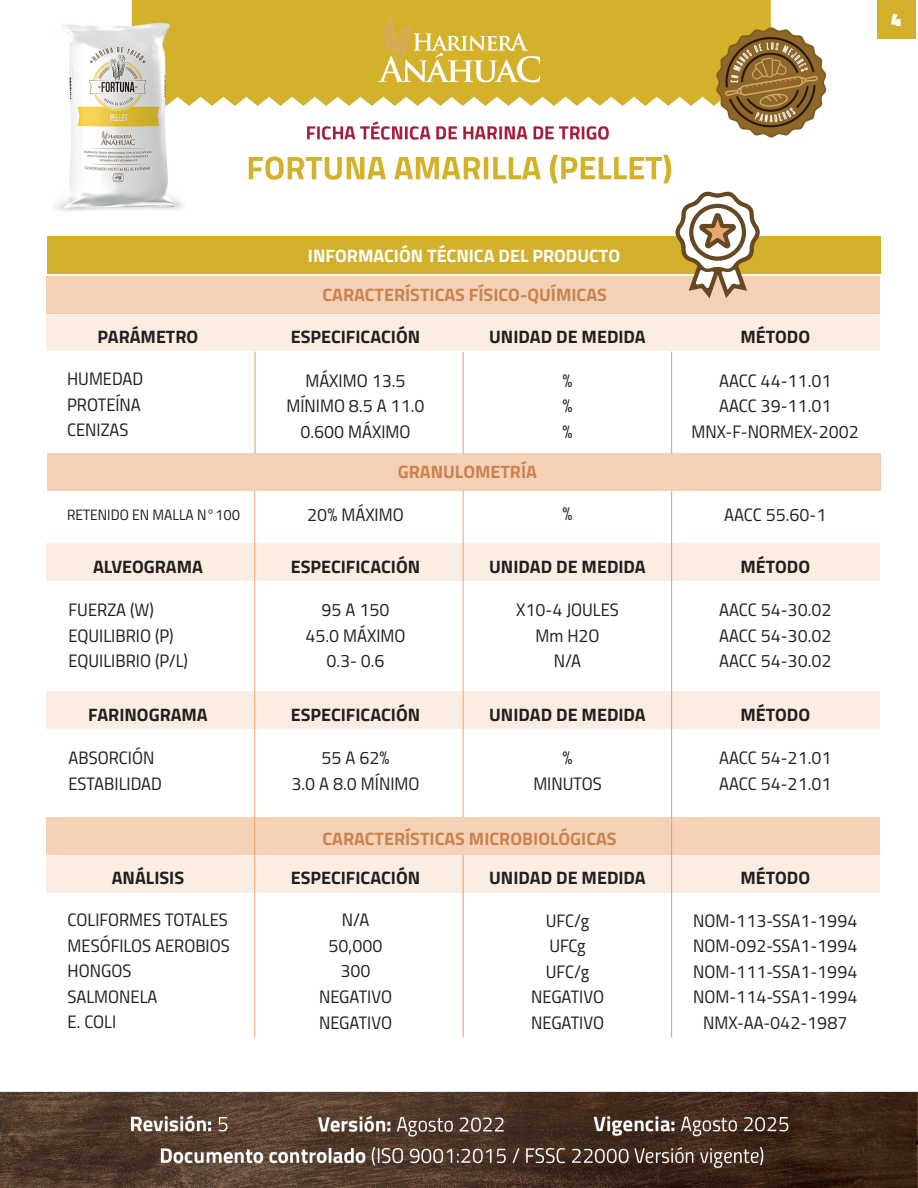
<style>
.page{position:relative;width:918px;height:1188px;background:#fff}
.page>*{position:absolute;margin:0;border:0;box-sizing:border-box;transform-origin:0 0}
.t1{font:18px/25.5px "Titillium Regular Upright";color:#231f20;text-align:center}
.t2{font:700 18px "Titillium";color:#231f20}
.t3{font:700 18px "Titillium";color:#ca834e}
.t4{font:700 18px "Titillium";color:#fff}
.t5{font:900 18px "Titillium";color:#fff}
.t6{font:15px "Titillium Regular Upright";color:#231f20}
</style>
<div class="page">
<img style="left:0;top:0;width:918px;height:1188px">
<div style="left:47px;top:236px;width:834px;height:37px;background:#d3b02b"></div>
<hr style="left:254px;top:491px;width:1px;height:546px;background:#eca670">
<hr style="left:463px;top:491px;width:1px;height:326px;background:#eca670">
<hr style="left:463px;top:855px;width:1px;height:183px;background:#eca670">
<hr style="left:671px;top:491px;width:1px;height:546px;background:#eca670">
<hr style="left:671px;top:352px;width:1px;height:102px;background:#eca670">
<div style="left:46px;top:314px;width:834px;height:37px;background:#fbede2"></div>
<div style="left:46px;top:276px;width:834px;height:37px;background:#f5d2b7"></div>
<div style="left:46px;top:855px;width:834px;height:37px;background:#fbede2"></div>
<div style="left:46px;top:817px;width:834px;height:38px;background:#f5d2b7"></div>
<div style="left:46px;top:543px;width:834px;height:38px;background:#fbede2"></div>
<div style="left:46px;top:691px;width:834px;height:38px;background:#fbede2"></div>
<svg style="left:674px;top:96px;width:87px;height:202px"></svg>
<div style="left:47px;top:453px;width:833px;height:38px;background:#f5d2b7"></div>
<hr style="left:463px;top:352px;width:1px;height:102px;background:#eca670">
<hr style="left:254px;top:352px;width:2px;height:101px;background:#eca670">
<div style="left:877px;top:0;width:39px;height:38px;background:#d3b02b"></div>
<p class="t5" style="left:891px;top:7px;width:11px">4</p>
<p class="t4" style="left:308px;top:242px;width:314px">INFORMACIÓN TÉCNICA DEL PRODUCTO</p>
<p class="t3" style="left:322px;top:280px;width:286px">CARACTERÍSTICAS FÍSICO-QUÍMICAS</p>
<p class="t2" style="left:489px;top:323px;width:158px">UNIDAD DE MEDIDA</p>
<p class="t2" style="left:740px;top:323px;width:71px">MÉTODO</p>
<p class="t2" style="left:98px;top:323px;width:102px">PARÁMETRO</p>
<p class="t2" style="left:291px;top:323px;width:131px">ESPECIFICACIÓN</p>
<p class="t1" style="left:67px;top:365px;width:78px;text-align:left">HUMEDAD<br>PROTEÍNA<br>CENIZAS</p>
<p class="t1" style="left:286px;top:367px;width:140px">MÁXIMO 13.5<br>MÍNIMO 8.5 A 11.0<br>0.600 MÁXIMO</p>
<p class="t1" style="left:562px;top:367px;width:12px;text-align:justify">% % %</p>
<p class="t1" style="left:692px;top:367px;width:169px">AACC 44-11.01<br>AACC 39-11.01<br>MNX-F-NORMEX-2002</p>
<p class="t3" style="left:398px;top:458px;width:141px">GRANULOMETRÍA</p>
<p class="t6" style="left:67px;top:503px;width:175px">RETENIDO EN MALLA N°100</p>
<p class="t1" style="left:307px;top:501px;width:98px">20% MÁXIMO</p>
<p class="t1" style="left:562px;top:500px;width:12px">%</p>
<p class="t1" style="left:724px;top:501px;width:104px">AACC 55.60-1</p>
<p class="t2" style="left:93px;top:553px;width:111px">ALVEOGRAMA</p>
<p class="t2" style="left:291px;top:553px;width:131px">ESPECIFICACIÓN</p>
<p class="t2" style="left:489px;top:553px;width:158px">UNIDAD DE MEDIDA</p>
<p class="t2" style="left:740px;top:553px;width:71px">MÉTODO</p>
<p class="t1" style="left:69px;top:596px;width:121px;text-align:left">FUERZA (W)<br>EQUILIBRIO (P)<br>EQUILIBRIO (P/L)</p>
<p class="t1" style="left:305px;top:596px;width:102px">95 A 150<br>45.0 MÁXIMO<br>0.3- 0.6</p>
<p class="t1" style="left:516px;top:596px;width:104px">X10-4 JOULES<br>Mm H2O<br>N/A</p>
<p class="t1" style="left:719px;top:596px;width:114px;text-align:justify">AACC 54-30.02<br>AACC 54-30.02<br>AACC 54-30.02</p>
<p class="t2" style="left:88px;top:701px;width:121px">FARINOGRAMA</p>
<p class="t2" style="left:291px;top:701px;width:131px">ESPECIFICACIÓN</p>
<p class="t2" style="left:489px;top:701px;width:158px">UNIDAD DE MEDIDA</p>
<p class="t2" style="left:740px;top:701px;width:71px">MÉTODO</p>
<p class="t1" style="left:69px;top:744px;width:95px;text-align:left">ABSORCIÓN<br>ESTABILIDAD</p>
<p class="t1" style="left:292px;top:744px;width:129px">55 A 62%<br>3.0 A 8.0 MÍNIMO</p>
<p class="t1" style="left:533px;top:744px;width:70px">%<br>MINUTOS</p>
<p class="t1" style="left:719px;top:744px;width:114px;text-align:left">AACC 54-21.01<br>AACC 54-21.01</p>
<p class="t3" style="left:322px;top:825px;width:296px">CARACTERÍSTICAS MICROBIOLÓGICAS</p>
<p class="t2" style="left:489px;top:864px;width:158px">UNIDAD DE MEDIDA</p>
<p class="t2" style="left:740px;top:864px;width:71px">MÉTODO</p>
<p class="t2" style="left:112px;top:864px;width:74px">ANÁLISIS</p>
<p class="t2" style="left:291px;top:864px;width:131px">ESPECIFICACIÓN</p>
<p class="t1" style="left:68px;top:906px;width:164px;text-align:left">COLIFORMES TOTALES<br>MESÓFILOS AEROBIOS<br>HONGOS<br>SALMONELA<br>E. COLI</p>
<p class="t1" style="left:319px;top:906px;width:75px">N/A<br>50,000<br>300<br>NEGATIVO<br>NEGATIVO</p>
<p class="t1" style="left:531px;top:906px;width:75px">UFC/g<br>UFCg<br>UFC/g<br>NEGATIVO<br>NEGATIVO</p>
<p class="t1" style="left:693px;top:907px;width:166px">NOM-113-SSA1-1994<br>NOM-092-SSA1-1994<br>NOM-111-SSA1-1994<br>NOM-114-SSA1-1994<br>NMX-AA-042-1987</p>
</div>
